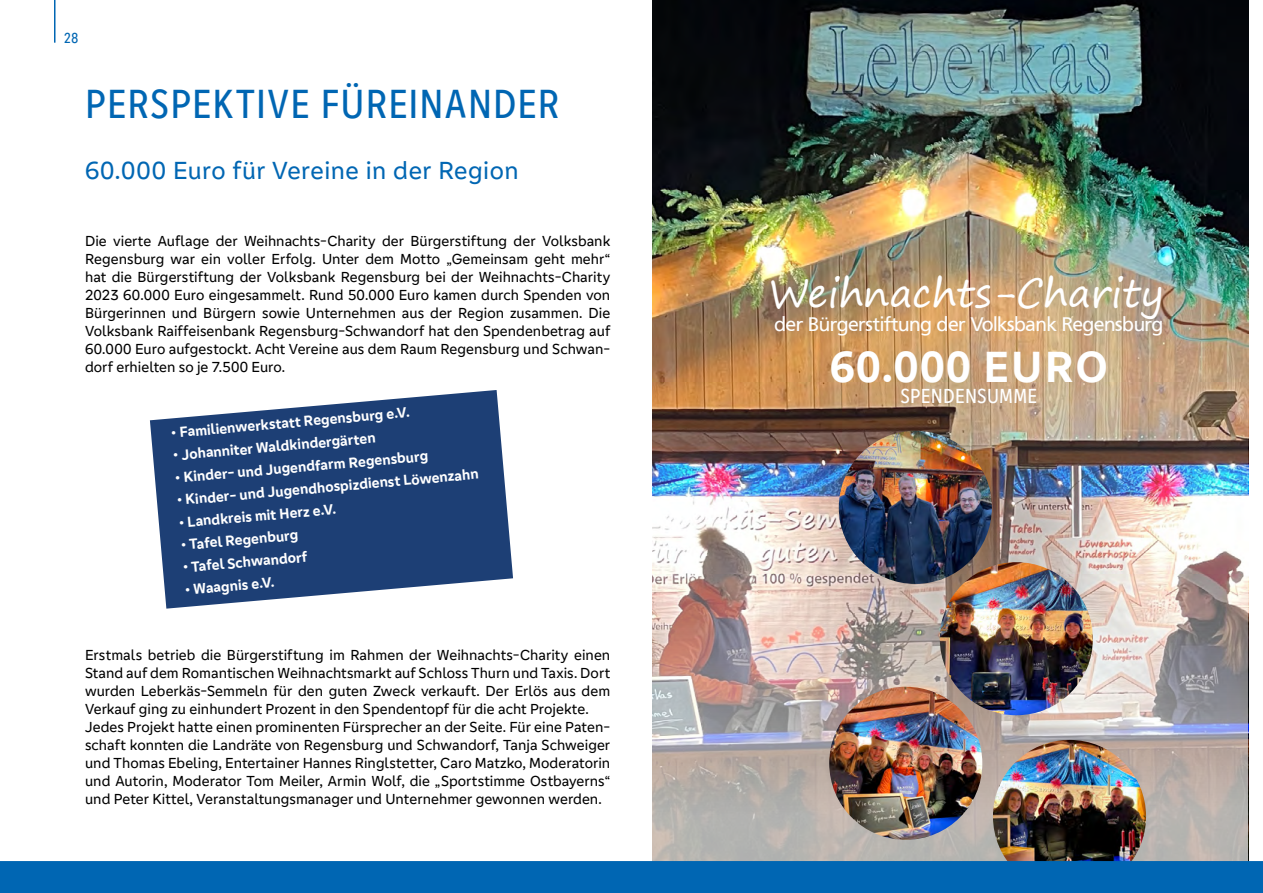
<style>
.page{position:relative;width:1263px;height:893px;background:#fff}
.page>*{position:absolute;margin:0;border:0;box-sizing:border-box;transform-origin:0 0}
.t1{font:700 45px "Genos GFG";letter-spacing:.035em;color:#fff}
.t2{font:condensed 42px "Genos GFG";letter-spacing:.025em;color:#0066b3}
.t3{font:39px "Segoe Print";color:#fff}
.t4{font:25.5px "Genos GFG";letter-spacing:.015em;color:#0066b3}
.t5{font:condensed 21px "Genos GFG";letter-spacing:.01em;color:#fff}
.t6{font:19.5px "Frutiger VR";color:#fff}
.t7{font:15px/18px "Genos GFG";color:#000;text-align:justify}
.t8{font:700 15px "Genos GFG";color:#fff}
.t9{font:condensed 15px "Genos GFG";color:#0066b3}
</style>
<div class="page">
<img style="left:653px;top:0;width:595px;height:357px">
<img style="left:653px;top:357px;width:595px;height:504px">
<svg style="left:150px;top:390px;width:363px;height:219px;fill:#1d3f75"></svg>
<img style="left:993px;top:740px;width:153px;height:153px;border-radius:77px">
<img style="left:829px;top:687px;width:153px;height:153px;border-radius:77px">
<img style="left:940px;top:562px;width:153px;height:153px;border-radius:77px">
<img style="left:839px;top:431px;width:153px;height:153px;border-radius:77px">
<hr style="left:54px;top:0;width:2px;height:43px;background:#0066b3">
<div style="left:0;top:861px;width:1263px;height:32px;background:#0066b3"></div>
<p class="t9" style="left:64px;top:29px;width:16px">28</p>
<h2 class="t2" style="left:85px;top:80px;width:476px">PERSPEKTIVE FÜREINANDER</h2>
<h3 class="t4" style="left:85px;top:156px;width:435px">60.000 Euro für Vereine in der Region</h3>
<p class="t7" style="left:85px;top:232px;width:527px">Die vierte Auflage der Weihnachts-Charity der Bürgerstiftung der Volksbank Regensburg war ein voller Erfolg. Unter dem Motto „Gemeinsam geht mehr“ hat die Bürgerstiftung der Volksbank Regensburg bei der Weihnachts-Charity 2023 60.000 Euro eingesammelt. Rund 50.000 Euro kamen durch Spenden von Bürgerinnen und Bürgern sowie Unternehmen aus der Region zusammen. Die Volksbank Raiffeisenbank Regensburg-Schwandorf hat den Spendenbetrag auf 60.000 Euro aufgestockt. Acht Vereine aus dem Raum Regensburg und Schwan&shy;dorf erhielten so je 7.500 Euro.</p>
<p class="t8" style="left:170px;top:424px;width:241px;rotate:-5deg">• Familienwerkstatt Regensburg e.V.</p>
<p class="t8" style="left:172px;top:447px;width:205px;rotate:-5deg">• Johanniter Waldkindergärten</p>
<p class="t8" style="left:174px;top:469px;width:255px;rotate:-5deg">• Kinder- und Jugendfarm Regensburg</p>
<p class="t8" style="left:176px;top:491px;width:304px;rotate:-5deg">• Kinder- und Jugendhospizdienst Löwenzahn</p>
<p class="t8" style="left:178px;top:514px;width:159px;rotate:-5deg">• Landkreis mit Herz e.V.</p>
<p class="t8" style="left:180px;top:536px;width:119px;rotate:-5deg">• Tafel Regenburg</p>
<p class="t8" style="left:182px;top:559px;width:126px;rotate:-5deg">• Tafel Schwandorf</p>
<p class="t8" style="left:184px;top:581px;width:91px;rotate:-5deg">• Waagnis e.V.</p>
<p class="t7" style="left:85px;top:646px;width:527px;text-align:left">Erstmals betrieb die Bürgerstiftung im Rahmen der Weihnachts-Charity einen Stand auf dem Romantischen Weihnachtsmarkt auf Schloss Thurn und Taxis. Dort wurden Leberkäs-Semmeln für den guten Zweck verkauft. Der Erlös aus dem Verkauf ging zu einhundert Prozent in den Spendentopf für die acht Projekte.<br>Jedes Projekt hatte einen prominenten Fürsprecher an der Seite. Für eine Paten&shy;schaft konnten die Landräte von Regensburg und Schwandorf, Tanja Schweiger und Thomas Ebeling, Entertainer Hannes Ringlstetter, Caro Matzko, Moderatorin und Autorin, Moderator Tom Meiler, Armin Wolf, die „Sportstimme Ostbayerns“ und Peter Kittel, Veranstaltungsmanager und Unternehmer gewonnen werden.</p>
<h3 class="t3" style="left:769px;top:258px;width:396px">Weihnachts-Charity</h3>
<h3 class="t6" style="left:774px;top:312px;width:390px">der Bürgerstiftung der Volksbank Regensburg</h3>
<h1 class="t1" style="left:830px;top:341px;width:279px">60.000 EURO</h1>
<h3 class="t5" style="left:900px;top:384px;width:138px">SPENDENSUMME</h3>
</div>
